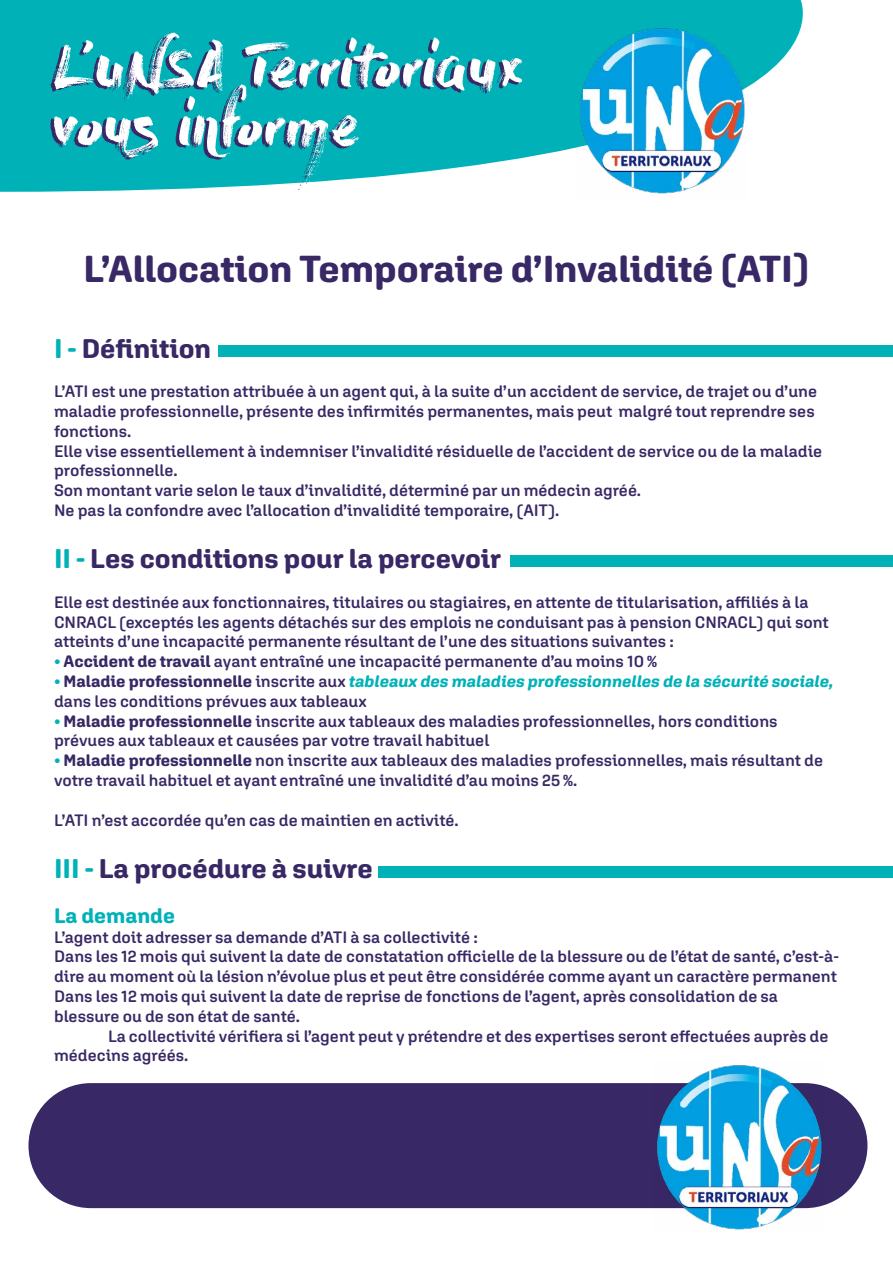
<style>
.page{position:relative;width:893px;height:1263px;background:#fff}
.page>*{position:absolute;margin:0;border:0;box-sizing:border-box;transform-origin:0 0}
.t1{font:57px "Dry Brush";letter-spacing:-.025em;color:#fff}
.t2{font:700 37.5px "Aglet Sans";letter-spacing:-.005em;color:#382865}
.t3{font:700 27px "Aglet Sans";color:#382865}
.t4{font:700 21px "Aglet Sans";color:#00b2b8}
.t5{font:600 16.5px/19.8px "Aglet Sans";color:#382865}
.t6{font:italic 700 16.5px/19.8px "Aglet Sans";color:#00b2b8}
.s1{color:#00b2b8}
.s2{font-weight:700;color:#00b2b8}
.s3{font-weight:700}
.s4{font-style:normal}
.s5{font-style:normal;color:#382865}
.s6{font-weight:600;font-style:normal;color:#382865}
</style>
<div class="page">
<div style="left:218px;top:345px;width:675px;height:12px;background:#00b2b8"></div>
<svg style="left:0;top:0;width:803px;height:192px;background:#1dbbc0"></svg>
<img style="left:577px;top:24px;width:170px;height:170px">
<div style="left:28px;top:1083px;width:839px;height:125px;background:#382865;border-radius:63px"></div>
<img style="left:654px;top:1065px;width:170px;height:165px">
<div style="left:510px;top:556px;width:383px;height:11px;background:#00b2b8"></div>
<div style="left:378px;top:866px;width:515px;height:12px;background:#00b2b8"></div>
<p class="t1" style="left:54px;top:34px;width:473px">L’UNSA Territoriaux</p>
<p class="t1" style="left:54px;top:92px;width:308px">vous informe</p>
<p class="t2" style="left:84px;top:246px;width:727px">L’Allocation Temporaire d’Invalidité (ATI)</p>
<p class="t3" style="left:54px;top:332px;width:159px"><span class="s1">I -</span> Définition</p>
<p class="t5" style="left:54px;top:381px;width:765px">L’ATI est une prestation attribuée à un agent qui, à la suite d’un accident de service, de trajet ou d’une maladie professionnelle, présente des infirmités permanentes, mais peut malgré tout reprendre ses fonctions.</p>
<p class="t5" style="left:54px;top:441px;width:770px">Elle vise essentiellement à indemniser l’invalidité résiduelle de l’accident de service ou de la maladie professionnelle.</p>
<p class="t5" style="left:54px;top:480px;width:588px">Son montant varie selon le taux d’invalidité, déterminé par un médecin agréé.</p>
<p class="t5" style="left:54px;top:500px;width:507px">Ne pas la confondre avec l’allocation d’invalidité temporaire, (AIT).</p>
<p class="t3" style="left:54px;top:543px;width:449px"><span class="s1">II -</span> Les conditions pour la percevoir</p>
<p class="t5" style="left:54px;top:592px;width:776px">Elle est destinée aux fonctionnaires, titulaires ou stagiaires, en attente de titularisation, affiliés à la<br>CNRACL (exceptés les agents détachés sur des emplois ne conduisant pas à pension CNRACL) qui sont atteints d’une incapacité permanente résultant de l’une des situations suivantes :</p>
<p class="t5" style="left:54px;top:651px;width:605px"><span class="s2">•</span> <span class="s3">Accident de travail</span> ayant entraîné une incapacité permanente d’au moins 10 %</p>
<p class="t6" style="left:54px;top:671px;width:781px"><span class="s4">•</span> <span class="s5">Maladie professionnelle</span> <span class="s6">inscrite aux</span> tableaux des maladies professionnelles de la sécurité sociale, <span class="s6">dans les conditions prévues aux tableaux</span></p>
<p class="t5" style="left:54px;top:711px;width:725px"><span class="s2">•</span> <span class="s3">Maladie professionnelle</span> inscrite aux tableaux des maladies professionnelles, hors conditions prévues aux tableaux et causées par votre travail habituel</p>
<p class="t5" style="left:54px;top:750px;width:771px"><span class="s2">•</span> <span class="s3">Maladie professionnelle</span> non inscrite aux tableaux des maladies professionnelles, mais résultant de votre travail habituel et ayant entraîné une invalidité d’au moins 25 %.</p>
<p class="t5" style="left:54px;top:810px;width:406px">L’ATI n’est accordée qu’en cas de maintien en activité.</p>
<p class="t3" style="left:54px;top:852px;width:320px"><span class="s1">III -</span> La procédure à suivre</p>
<p class="t4" style="left:54px;top:903px;width:123px">La demande</p>
<p class="t5" style="left:54px;top:927px;width:425px">L’agent doit adresser sa demande d’ATI à sa collectivité :</p>
<p class="t5" style="left:54px;top:946px;width:786px">Dans les 12 mois qui suivent la date de constatation officielle de la blessure ou de l’état de santé, c’est-à&shy;dire au moment où la lésion n’évolue plus et peut être considérée comme ayant un caractère permanent</p>
<p class="t5" style="left:54px;top:986px;width:725px">Dans les 12 mois qui suivent la date de reprise de fonctions de l’agent, après consolidation de sa blessure ou de son état de santé.</p>
<p class="t5" style="left:54px;top:1026px;width:776px;text-indent:54px">La collectivité vérifiera si l’agent peut y prétendre et des expertises seront effectuées auprès de médecins agréés.</p>
</div>
